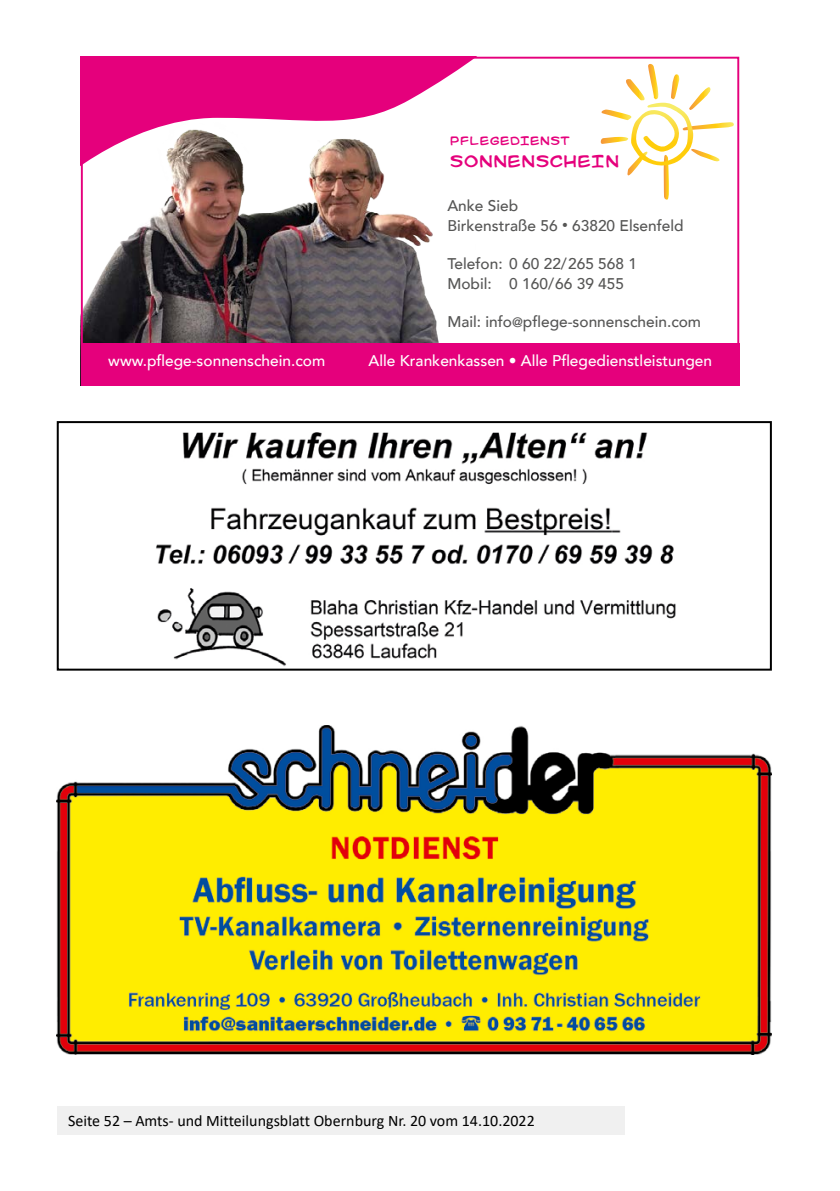
<style>
.page{position:relative;width:840px;height:1191px;background:#fff}
.page>*{position:absolute;margin:0;border:0;box-sizing:border-box;transform-origin:0 0}
.t1{font:16px "Calibri";color:#000}
.t2{font:500 15.4px/19.4px "Avenir";color:#565655}
.t3{font:500 15.4px "Avenir";color:#fff}
.t4{font:14.8px "Kid Kosmic";color:#e5007c}
.t5{font:10.6px "Kid Kosmic";color:#e5007c}
.s1{font-size:11.6px}
.s2{font-size:13.6px}
</style>
<div class="page">
<img style="left:182px;top:432px;width:466px;height:104px">
<img style="left:156px;top:544px;width:520px;height:122px">
<div style="left:57px;top:421px;width:714px;height:249px;border:2px solid #000"></div>
<img style="left:57px;top:726px;width:714px;height:328px">
<img style="left:84px;top:193px;width:355px;height:150px">
<svg style="left:84px;top:60px;width:388px;height:133px"></svg>
<div style="left:81px;top:343px;width:657px;height:43px;background:#e5007c"></div>
<svg style="left:600px;top:64px;width:134px;height:136px"></svg>
<div style="left:57px;top:1106px;width:567px;height:28px;background:#f0f0f0"></div>
<p class="t5" style="left:450px;top:137px;width:121px">PFLEGEDIENST</p>
<p class="t4" style="left:450px;top:156px;width:171px">SONNENSCHEIN</p>
<p class="t2" style="left:447px;top:195px;width:238px">Anke Sieb<br>Birkenstraße 56 <span class="s1">•</span> 63820 Elsenfeld</p>
<p class="t2" style="left:447px;top:253px;width:191px">Telefon: 0 60 22/265 568 1<br>Mobil: 0 160/66 39 455</p>
<p class="t2" style="left:447px;top:311px;width:255px">Mail: info<span class="s2">@</span>pflege-sonnenschein.com</p>
<p class="t3" style="left:108px;top:347px;width:218px">www.pflege-sonnenschein.com</p>
<p class="t3" style="left:368px;top:347px;width:345px">Alle Krankenkassen • Alle Pflegedienstleistungen</p>
<p class="t1" style="left:68px;top:1109px;width:468px">Seite 52 – Amts- und Mitteilungsblatt Obernburg Nr. 20 vom 14.10.2022</p>
</div>
